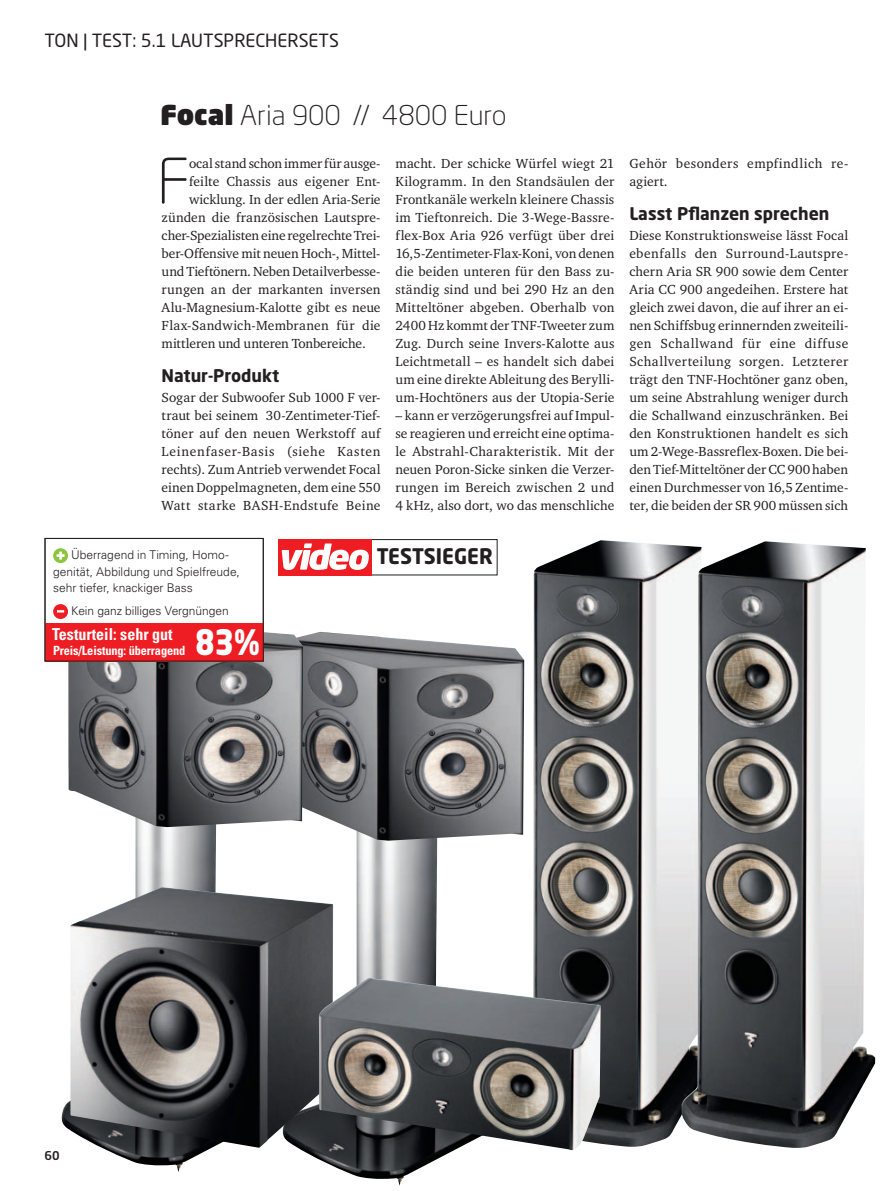
<style>
.page{position:relative;width:893px;height:1191px;background:#fff}
.page>*{position:absolute;margin:0;border:0;box-sizing:border-box;transform-origin:0 0}
.t1{font:300 61.95px "Neo Sans Std";color:#231f20}
.t2{font:900 34.65px "Neo Sans Std";color:#fff;scale:.86 1}
.t3{font:300 27px "Neo Sans Std";color:#231f20;scale:1.05 1}
.t4{font:700 21.15px "Neo Sans Std";color:#231f20;scale:.96 1}
.t5{font:18px "Neo Sans Std";color:#231f20}
.t6{font:700 17.25px "Neo Sans Std";color:#231f20}
.t7{font:700 condensed 16.5px "Univers LT Std";color:#fff}
.t8{font:13.5px/18px "Charter ITC";letter-spacing:.005em;color:#231f20;text-align:justify}
.t9{font:13.5px/18px "Charter ITC";letter-spacing:.03em;color:#231f20}
.t10{font:700 condensed 12.75px "Univers LT Std";letter-spacing:-.01em;color:#fff}
.t11{font:300 12px/16.5px "Univers LT Std";color:#231f20}
.t12{font:500 12px "Neo Sans Std";color:#231f20}
.s1{font-weight:900}
</style>
<div class="page">
<img style="left:296px;top:840px;width:159px;height:345px">
<img style="left:303px;top:632px;width:214px;height:208px">
<img style="left:61px;top:827px;width:199px;height:345px">
<img style="left:68px;top:632px;width:235px;height:195px">
<img style="left:70px;top:887px;width:263px;height:260px">
<div style="left:45px;top:623px;width:219px;height:38px;background:#ee1d23"></div>
<div style="left:45px;top:538px;width:219px;height:123px;border:1px solid #231f20"></div>
<svg style="left:53px;top:548px;width:15px;height:15px"></svg>
<svg style="left:57px;top:551px;width:8px;height:8px"></svg>
<svg style="left:53px;top:604px;width:15px;height:15px"></svg>
<svg style="left:57px;top:610px;width:7px;height:2px"></svg>
<img style="left:517px;top:540px;width:165px;height:606px">
<img style="left:318px;top:978px;width:283px;height:172px">
<img style="left:682px;top:541px;width:193px;height:606px">
<div style="left:279px;top:539px;width:218px;height:36px;border:1px solid #231f20"></div>
<div style="left:279px;top:539px;width:93px;height:36px;background:#ee1d23"></div>
<svg style="left:282px;top:543px;width:87px;height:27px"></svg>
<h3 class="t5" style="left:45px;top:29px;width:296px">TON | TEST: 5.1 LAUTSPRECHERSETS</h3>
<h3 class="t3" style="left:161px;top:99px;width:331px"><span class="s1">Focal</span> Aria 900 // 4800 Euro</h3>
<h1 class="t1" style="left:157px;top:144px;width:34px">F</h1>
<p class="t8" style="left:189px;top:154px;width:193px">ocal stand schon immer für ausge-</p>
<p class="t8" style="left:395px;top:154px;width:220px">macht. Der schicke Würfel wiegt 21<br>Kilogramm. In den Standsäulen der Frontkanäle werkeln kleinere Chassis im Tieftonreich. Die 3-Wege-Bassre&shy;flex-Box Aria 926 verfügt über drei 16,5-Zentimeter-Flax-Koni, von denen die beiden unteren für den Bass zu&shy;ständig sind und bei 290 Hz an den Mitteltöner abgeben. Oberhalb von 2400 Hz kommt der TNF-Tweeter zum Zug. Durch seine Invers-Kalotte aus Leichtmetall – es handelt sich dabei um eine direkte Ableitung des Berylli&shy;um-Hochtöners aus der Utopia-Serie</p>
<p class="t8" style="left:395px;top:406px;width:220px">– kann er verzögerungsfrei auf Impul&shy;se reagieren und erreicht eine optima&shy;le Abstrahl-Charakteristik. Mit der neuen Poron-Sicke sinken die Verzer&shy;rungen im Bereich zwischen 2 und 4 kHz, also dort, wo das menschliche</p>
<p class="t8" style="left:189px;top:172px;width:193px">feilte Chassis aus eigener Ent-</p>
<p class="t8" style="left:189px;top:190px;width:193px">wicklung. In der edlen Aria-Serie</p>
<p class="t8" style="left:162px;top:208px;width:220px">zünden die französischen Lautspre-</p>
<p class="t8" style="left:162px;top:226px;width:220px">cher-Spezialisten eine regelrechte Trei-</p>
<p class="t8" style="left:162px;top:244px;width:220px">ber-Offensive mit neuen Hoch-, Mittel-</p>
<p class="t8" style="left:162px;top:262px;width:220px">und Tieftönern. Neben Detailverbesse-</p>
<p class="t8" style="left:162px;top:280px;width:220px">rungen an der markanten inversen</p>
<p class="t8" style="left:162px;top:298px;width:220px">Alu-Magnesium-Kalotte gibt es neue</p>
<p class="t8" style="left:162px;top:316px;width:220px">Flax-Sandwich-Membranen für die</p>
<p class="t8" style="left:162px;top:334px;width:206px">mittleren und unteren Tonbereiche.</p>
<p class="t6" style="left:162px;top:365px;width:119px">Natur-Produkt</p>
<p class="t8" style="left:162px;top:388px;width:220px">Sogar der Subwoofer Sub 1000 F ver&shy;traut bei seinem 30-Zentimeter-Tief&shy;töner auf den neuen Werkstoff auf Leinenfaser-Basis (siehe Kasten rechts). Zum Antrieb verwendet Focal einen Doppelmagneten, dem eine 550<br>Watt starke BASH-Endstufe Beine</p>
<p class="t11" style="left:53px;top:547px;width:188px;text-indent:18px">Überragend in Timing, Homo&shy;genität, Abbildung und Spielfreude, sehr tiefer, knackiger Bass</p>
<p class="t11" style="left:71px;top:603px;width:159px">Kein ganz billiges Vergnüngen</p>
<p class="t7" style="left:52px;top:624px;width:122px">Testurteil: sehr gut</p>
<p class="t10" style="left:53px;top:642px;width:134px">Preis/Leistung: überragend</p>
<h2 class="t2" style="left:195px;top:619px;width:77px">83%</h2>
<h3 class="t4" style="left:377px;top:542px;width:123px">TESTSIEGER</h3>
<p class="t9" style="left:629px;top:154px;width:220px">Gehör besonders empfindlich re&shy;agiert.</p>
<p class="t6" style="left:629px;top:203px;width:202px">Lasst Pflanzen sprechen</p>
<p class="t8" style="left:629px;top:226px;width:220px">Diese Konstruktionsweise lässt Focal ebenfalls den Surround-Lautspre&shy;chern Aria SR 900 sowie dem Center Aria CC 900 angedeihen. Erstere hat gleich zwei davon, die auf ihrer an ei&shy;nen Schiffsbug erinnernden zweiteili&shy;gen Schallwand für eine diffuse Schallverteilung sorgen. Letzterer trägt den TNF-Hochtöner ganz oben, um seine Abstrahlung weniger durch die Schallwand einzuschränken. Bei den Konstruktionen handelt es sich um 2-Wege-Bassreflex-Boxen. Die bei&shy;den Tief-Mitteltöner der CC 900 haben einen Durchmesser von 16,5 Zentime&shy;ter, die beiden der SR 900 müssen sich</p>
<p class="t12" style="left:45px;top:1147px;width:17px">60</p>
</div>
